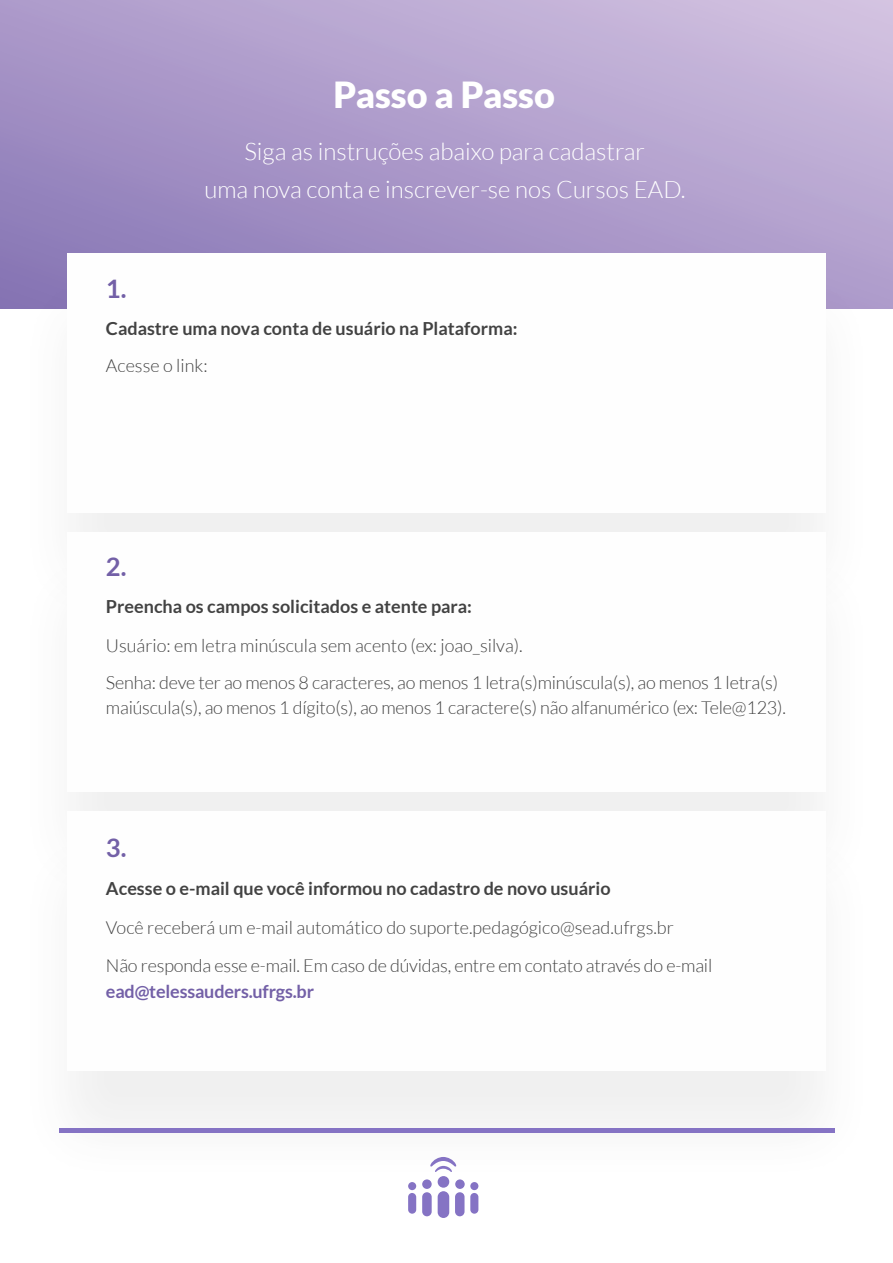
<style>
.page{position:relative;width:893px;height:1263px;background:#fff}
.page>*{position:absolute;margin:0;border:0;box-sizing:border-box;transform-origin:0 0}
.t1{font:900 36px "Lato";color:#fff}
.t2{font:700 25.5px "Lato";color:#7360a7}
.t3{font:300 24px/37.5px "Lato";color:#fff;text-align:center}
.t4{font:300 18px/25.5px "Lato";letter-spacing:-.01em;color:#424242}
.t5{font:700 18px "Lato";color:#424242}
.t6{font:700 18px "Lato";letter-spacing:-.01em;color:#7360a7}
</style>
<div class="page">
<svg style="left:0;top:0;width:893px;height:309px;background:#b09ecc"></svg>
<div style="left:17px;top:267px;width:859px;height:361px;background:#424242;opacity:.08"></div>
<div style="left:67px;top:254px;width:759px;height:259px;background:#fefefe"></div>
<div style="left:17px;top:546px;width:859px;height:361px;background:#fbfbfb"></div>
<div style="left:67px;top:532px;width:759px;height:260px;background:#fefefe"></div>
<div style="left:17px;top:825px;width:859px;height:361px;background:#fafafa"></div>
<div style="left:67px;top:812px;width:759px;height:259px;background:#fefefe"></div>
<div style="left:59px;top:1128px;width:775px;height:5px;background:#8573c4"></div>
<div style="left:408px;top:1182px;width:8px;height:8px;background:#8573c4;border-radius:50%"></div>
<svg style="left:408px;top:1193px;width:8px;height:21px"></svg>
<svg style="left:422px;top:1157px;width:56px;height:61px"></svg>
<h2 class="t2" style="left:106px;top:274px;width:22px">1.</h2>
<h1 class="t1" style="left:334px;top:74px;width:223px">Passo a Passo</h1>
<h3 class="t3" style="left:204px;top:133px;width:483px">Siga as instruções abaixo para cadastrar<br>uma nova conta e inscrever-se nos Cursos EAD.</h3>
<p class="t5" style="left:106px;top:318px;width:413px">Cadastre uma nova conta de usuário na Plataforma:</p>
<p class="t4" style="left:106px;top:353px;width:103px">Acesse o link:</p>
<h2 class="t2" style="left:106px;top:552px;width:22px">2.</h2>
<p class="t5" style="left:106px;top:596px;width:368px">Preencha os campos solicitados e atente para:</p>
<p class="t4" style="left:106px;top:633px;width:418px">Usuário: em letra minúscula sem acento (ex: joao_silva).</p>
<p class="t4" style="left:106px;top:669px;width:681px">Senha: deve ter ao menos 8 caracteres, ao menos 1 letra(s)minúscula(s), ao menos 1 letra(s) maiúscula(s), ao menos 1 dígito(s), ao menos 1 caractere(s) não alfanumérico (ex: Tele@123).</p>
<h2 class="t2" style="left:106px;top:833px;width:22px">3.</h2>
<p class="t5" style="left:106px;top:878px;width:506px">Acesse o e-mail que você informou no cadastro de novo usuário</p>
<p class="t4" style="left:106px;top:915px;width:569px">Você receberá um e-mail automático do suporte.pedagógico@sead.ufrgs.br</p>
<p class="t4" style="left:106px;top:953px;width:608px">Não responda esse e-mail. Em caso de dúvidas, entre em contato através do e-mail</p>
<p class="t6" style="left:106px;top:981px;width:210px">ead@telessauders.ufrgs.br</p>
</div>
